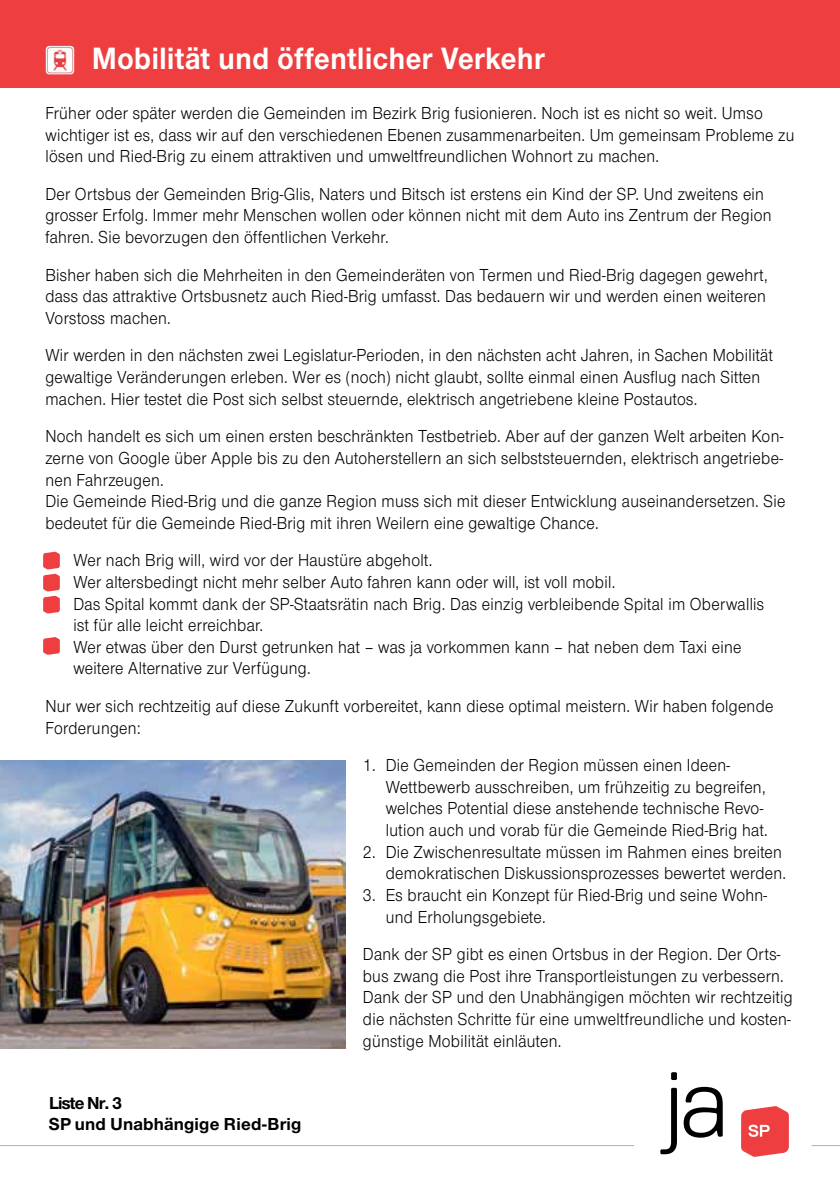
<style>
.page{position:relative;width:840px;height:1191px;background:#fff}
.page>*{position:absolute;margin:0;border:0;box-sizing:border-box;transform-origin:0 0}
.t1{font:700 32px "Nimbus San Nov";letter-spacing:.02em;color:#fff;scale:.9 1}
.t2{font:18px/21.6px "Nimbus San Nov";letter-spacing:.02em;color:#000;scale:.9 1}
.t3{font:700 18px/21.6px "Nimbus San Nov";letter-spacing:.01em;color:#000}
</style>
<div class="page">
<div style="left:0;top:0;width:839px;height:88px;background:#ef3e3f"></div>
<img style="left:0;top:760px;width:345px;height:288px">
<svg style="left:43px;top:552px;width:17px;height:61px"></svg>
<svg style="left:43px;top:637px;width:17px;height:18px"></svg>
<img style="left:45px;top:45px;width:29px;height:29px">
<svg style="left:741px;top:1106px;width:47px;height:50px;background:#f15a5b"></svg>
<svg style="left:660px;top:1072px;width:16px;height:82px"></svg>
<svg style="left:683px;top:1086px;width:39px;height:51px"></svg>
<hr style="left:0;top:1145px;width:634px;height:1px;background:#a4b6be">
<svg style="left:811px;top:1145px;width:28px;height:1px"></svg>
<h1 class="t1" style="left:92px;top:40px;width:504px">Mobilität und öffentlicher Verkehr</h1>
<p class="t2" style="left:45px;top:102px;width:833px">Früher oder später werden die Gemeinden im Bezirk Brig fusionieren. Noch ist es nicht so weit. Umso wichtiger ist es, dass wir auf den verschiedenen Ebenen zusammenarbeiten. Um gemeinsam Probleme zu lösen und Ried-Brig zu einem attraktiven und umweltfreundlichen Wohnort zu machen.</p>
<p class="t2" style="left:45px;top:183px;width:807px">Der Ortsbus der Gemeinden Brig-Glis, Naters und Bitsch ist erstens ein Kind der SP. Und zweitens ein grosser Erfolg. Immer mehr Menschen wollen oder können nicht mit dem Auto ins Zentrum der Region fahren. Sie bevorzugen den öffentlichen Verkehr.</p>
<p class="t2" style="left:45px;top:264px;width:803px;text-align:justify">Bisher haben sich die Mehrheiten in den Gemeinderäten von Termen und Ried-Brig dagegen gewehrt, dass das attraktive Ortsbusnetz auch Ried-Brig umfasst. Das bedauern wir und werden einen weiteren Vorstoss machen.</p>
<p class="t2" style="left:45px;top:345px;width:809px">Wir werden in den nächsten zwei Legislatur-Perioden, in den nächsten acht Jahren, in Sachen Mobilität gewaltige Veränderungen erleben. Wer es (noch) nicht glaubt, sollte einmal einen Ausflug nach Sitten machen. Hier testet die Post sich selbst steuernde, elektrisch angetriebene kleine Postautos.</p>
<p class="t2" style="left:45px;top:426px;width:823px">Noch handelt es sich um einen ersten beschränkten Testbetrieb. Aber auf der ganzen Welt arbeiten Kon&shy;zerne von Google über Apple bis zu den Autoherstellern an sich selbststeuernden, elektrisch angetriebe&shy;nen Fahrzeugen.<br>Die Gemeinde Ried-Brig und die ganze Region muss sich mit dieser Entwicklung auseinandersetzen. Sie bedeutet für die Gemeinde Ried-Brig mit ihren Weilern eine gewaltige Chance.</p>
<p class="t2" style="left:73px;top:550px;width:768px">Wer nach Brig will, wird vor der Haustüre abgeholt.<br>Wer altersbedingt nicht mehr selber Auto fahren kann oder will, ist voll mobil.<br>Das Spital kommt dank der SP-Staatsrätin nach Brig. Das einzig verbleibende Spital im Oberwallis ist für alle leicht erreichbar.<br>Wer etwas über den Durst getrunken hat – was ja vorkommen kann – hat neben dem Taxi eine weitere Alternative zur Verfügung.</p>
<p class="t2" style="left:45px;top:695px;width:810px">Nur wer sich rechtzeitig auf diese Zukunft vorbereitet, kann diese optimal meistern. Wir haben folgende<br>Forderungen:</p>
<p class="t2" style="left:385px;top:754px;width:426px;text-indent:-23px">1. Die Gemeinden der Region müssen einen Ideen-Wettbewerb ausschreiben, um frühzeitig zu begreifen, welches Potential diese anstehende technische Revo-- lution auch und vorab für die Gemeinde Ried-Brig hat.</p>
<p class="t2" style="left:362px;top:841px;width:471px;text-align:right">2. Die Zwischenresultate müssen im Rahmen eines breiten demokratischen Diskussionsprozesses bewertet werden.</p>
<p class="t2" style="left:385px;top:884px;width:425px;text-indent:-23px">3. Es braucht ein Konzept für Ried-Brig und seine Wohn&shy;und Erholungsgebiete.</p>
<p class="t2" style="left:362px;top:943px;width:479px">Dank der SP gibt es einen Ortsbus in der Region. Der Orts&shy;bus zwang die Post ihre Transportleistungen zu verbessern.<br>Dank der SP und den Unabhängigen möchten wir rechtzeitig die nächsten Schritte für eine umweltfreundliche und kosten&shy;günstige Mobilität einläuten.</p>
<p class="t3" style="left:49px;top:1091px;width:254px">Liste Nr. 3<br>SP und Unabhängige Ried-Brig</p>
</div>
